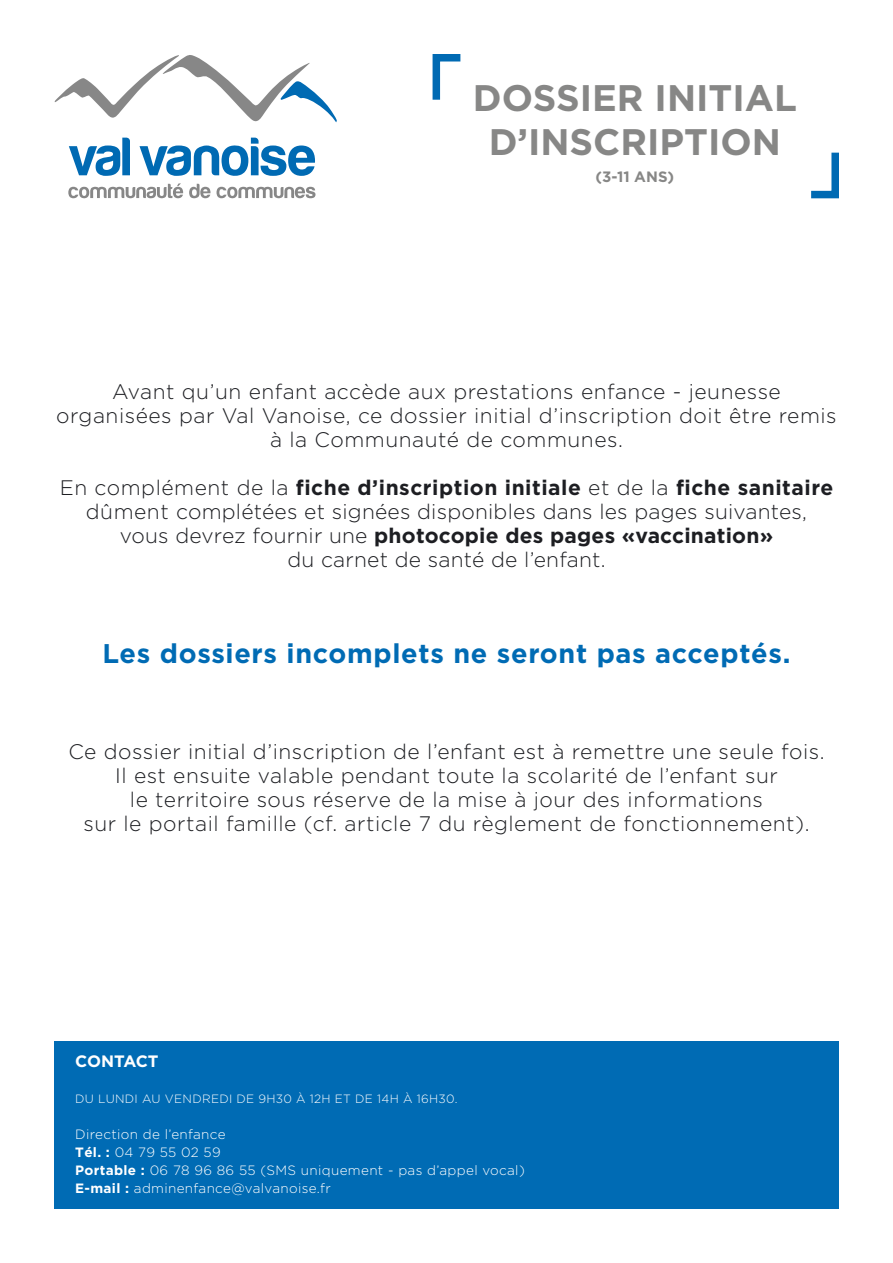
<style>
.page{position:relative;width:893px;height:1263px;background:#fff}
.page>*{position:absolute;margin:0;border:0;box-sizing:border-box;transform-origin:0 0}
.t1{font:700 36.9px/44.2px "Gotham";color:#878786;text-align:center}
.t2{font:700 27px "Gotham";letter-spacing:.025em;color:#006bb4}
.t3{font:300 21px/24px "Gotham";letter-spacing:.025em;color:#1d1e22;text-align:center}
.t4{font:700 16.5px "Gotham";letter-spacing:-.01em;color:#fff}
.t5{font:700 15px "Gotham";color:#878786}
.t6{font:300 13.5px/18px "Gotham";letter-spacing:.025em;color:#fff}
.t7{font:300 12px "Gotham";letter-spacing:.025em;color:#fff}
.s1{font-weight:700}
</style>
<div class="page">
<svg style="left:432px;top:54px;width:29px;height:46px"></svg>
<svg style="left:54px;top:55px;width:283px;height:68px"></svg>
<svg style="left:69px;top:138px;width:61px;height:38px"></svg>
<svg style="left:68px;top:183px;width:115px;height:15px"></svg>
<svg style="left:189px;top:184px;width:21px;height:14px"></svg>
<svg style="left:217px;top:187px;width:98px;height:11px"></svg>
<svg style="left:139px;top:138px;width:176px;height:38px"></svg>
<svg style="left:811px;top:152px;width:28px;height:47px"></svg>
<div style="left:54px;top:1041px;width:785px;height:167px;background:#006bb4"></div>
<h1 class="t1" style="left:473px;top:75px;width:326px">DOSSIER INITIAL<br>D’INSCRIPTION</h1>
<p class="t5" style="left:595px;top:168px;width:80px">(3-11 ANS)</p>
<p class="t3" style="left:56px;top:379px;width:782px">Avant qu’un enfant accède aux prestations enfance - jeunesse organisées par Val Vanoise, ce dossier initial d’inscription doit être remis à la Communauté de communes.</p>
<p class="t3" style="left:60px;top:475px;width:775px">En complément de la <span class="s1">fiche d’inscription initiale</span> et de la <span class="s1">fiche sanitaire </span>dûment complétées et signées disponibles dans les pages suivantes, vous devrez fournir une <span class="s1">photocopie des pages «vaccination»<br></span>du carnet de santé de l’enfant.</p>
<p class="t2" style="left:103px;top:637px;width:689px">Les dossiers incomplets ne seront pas acceptés.</p>
<p class="t3" style="left:68px;top:739px;width:758px">Ce dossier initial d’inscription de l’enfant est à remettre une seule fois.<br>Il est ensuite valable pendant toute la scolarité de l’enfant sur<br>le territoire sous réserve de la mise à jour des informations<br>sur le portail famille (cf. article 7 du règlement de fonctionnement).</p>
<p class="t4" style="left:75px;top:1051px;width:85px">CONTACT</p>
<p class="t7" style="left:75px;top:1091px;width:384px">DU LUNDI AU VENDREDI DE 9H30 À 12H ET DE 14H À 16H30.</p>
<p class="t6" style="left:75px;top:1124px;width:451px">Direction de l’enfance<br><span class="s1">Tél. :</span> 04 79 55 02 59<br><span class="s1">Portable :</span> 06 78 96 86 55 (SMS uniquement - pas d’appel vocal)<br><span class="s1">E-mail :</span> adminenfance@valvanoise.fr</p>
</div>
